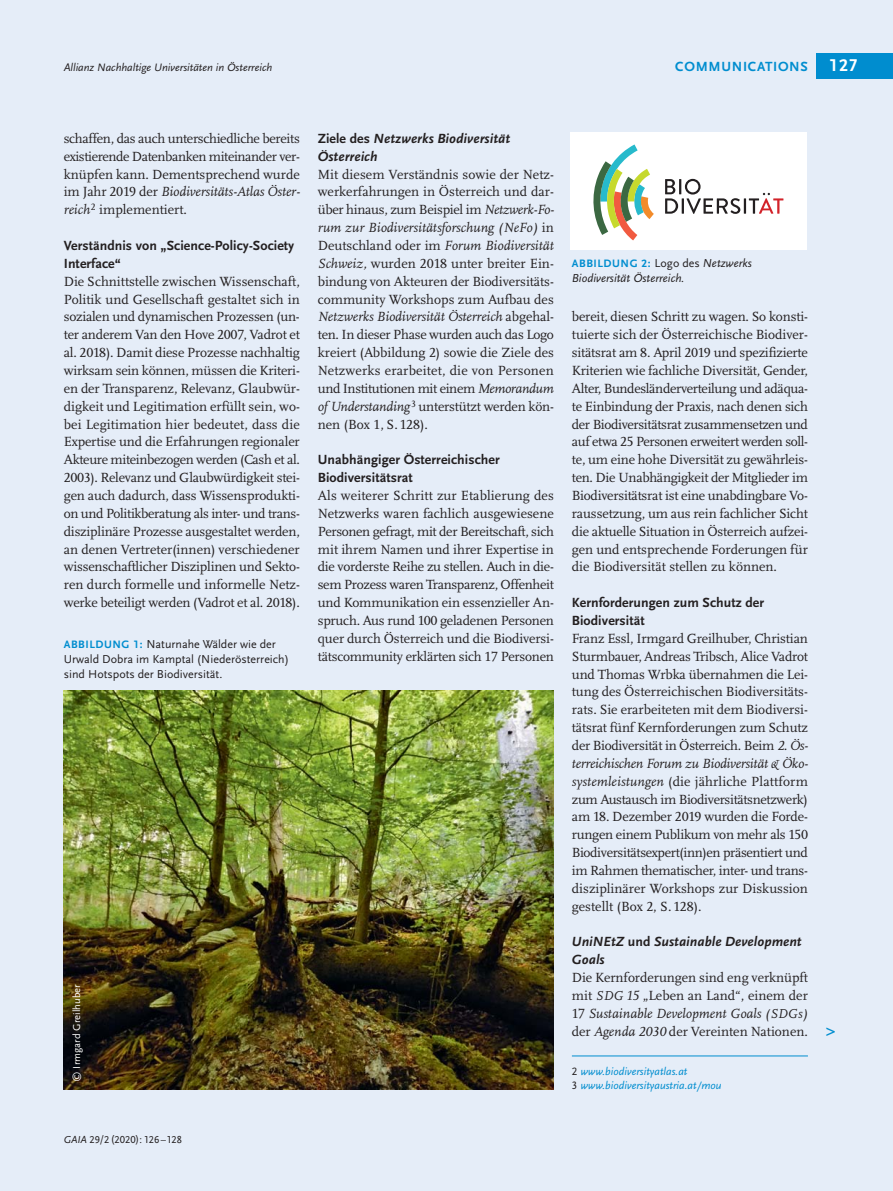
<style>
.page{position:relative;width:893px;height:1191px;background:#e5edf8}
.page>*{position:absolute;margin:0;border:0;box-sizing:border-box;transform-origin:0 0}
.t1{font:700 17.85px "Scala Sans LF";color:#fff}
.t2{font:700 17.85px "Scala Sans LF";color:#008dcf}
.t3{font:13.8px/17.9px "Scala LF";color:#231f20;text-align:justify}
.t4{font:700 13.8px/17.9px "Scala Sans LF";letter-spacing:.005em;color:#231f20}
.t5{font:italic 700 13.8px/17.9px "Scala Sans LF";letter-spacing:.005em;color:#231f20}
.t6{font:700 13.8px "Scala Sans LF";letter-spacing:.05em;color:#008dcf}
.t7{font:12px/15px "Scala Sans LF";color:#231f20}
.t8{font:italic 12px "Scala Sans LF";color:#231f20}
.t9{font:italic 11.25px/14.2px "Scala Sans LF";color:#008dcf}
.t10{font:italic 11.25px "Scala Sans LF";color:#231f20}
.t11{font:700 11.25px "Scala Sans LF";letter-spacing:.05em;color:#008dcf}
.t12{font:10.5px "Scala Sans LF";color:#231f20}
.t13{font:10.5px "Scala Sans LF";color:#fff}
.s1{font-style:italic}
.s2{font-weight:700;font-size:11.25px;color:#008dcf}
.s3{font-style:normal}
.s4{font-weight:400;font-size:12px;color:#231f20}
.s5{font-weight:400;font-style:italic;font-size:12px;color:#231f20}
.s6{font-style:italic;font-size:13.5px}
.s7{font-style:normal;color:#231f20}
</style>
<div class="page">
<div style="left:816px;top:53px;width:77px;height:25px;background:#008dcf"></div>
<hr style="left:572px;top:1055px;width:236px;height:1px;background:#008dcf">
<img style="left:64px;top:691px;width:490px;height:398px">
<div style="left:570px;top:132px;width:236px;height:118px;background:#fff"></div>
<svg style="left:593px;top:144px;width:61px;height:96px"></svg>
<svg style="left:665px;top:179px;width:118px;height:35px"></svg>
<p class="t10" style="left:64px;top:63px;width:210px">Allianz Nachhaltige Universitäten in Österreich</p>
<p class="t6" style="left:675px;top:61px;width:134px">COMMUNICATIONS</p>
<p class="t1" style="left:829px;top:58px;width:30px">127</p>
<p class="t3" style="left:64px;top:131px;width:238px">schaffen, das auch unterschiedliche bereits existierende Datenbanken miteinander ver&shy;knüpfen kann. Dementsprechend wurde im Jahr 2019 der <span class="s1">Biodiversitäts-Atlas Öster&shy;reich</span><sup>2</sup> implementiert.</p>
<p class="t4" style="left:64px;top:238px;width:232px">Verständnis von „Science-Policy-Society<br>Interface“</p>
<p class="t3" style="left:64px;top:273px;width:238px">Die Schnittstelle zwischen Wissenschaft, Politik und Gesellschaft gestaltet sich in so zialen und dynamischen Prozessen (un - ter anderem Van den Hove 2007, Vadrot et al. 2018). Damit diese Prozesse nachhaltig wirksam sein können, müssen die Kriteri - en der Transparenz, Relevanz, Glaubwür&shy;digkeit und Legitimation erfüllt sein, wo&shy;bei Legitimation hier bedeutet, dass die Expertise und die Erfahrungen regionaler Akteure miteinbezogen werden (Cash et al.<br>2003). Relevanz und Glaubwürdigkeit stei - gen auch dadurch, dass Wissensprodukti - on und Politikberatung als inter- und trans&shy;disziplinäre Prozesse ausgestaltet werden, an denen Vertreter(innen) verschiedener wissenschaftlicher Disziplinen und Sekto - ren durch formelle und informelle Netz&shy;werke beteiligt werden (Vadrot et al. 2018).</p>
<p class="t7" style="left:64px;top:638px;width:227px"><span class="s2">ABBILDUNG 1:</span> Naturnahe Wälder wie der<br>Urwald Dobra im Kamptal (Niederösterreich) sind Hotspots der Biodiversität.</p>
<p class="t13" style="left:73px;top:1081px;width:99px;rotate:-90deg">© Irmgard Greilhuber</p>
<p class="t12" style="left:64px;top:1135px;width:120px"><span class="s1">GAIA</span> 29/2 (2020): 126 –128</p>
<p class="t5" style="left:318px;top:131px;width:194px"><span class="s3">Ziele des</span> Netzwerks Biodiversität<br>Österreich</p>
<p class="t3" style="left:318px;top:166px;width:238px">Mit diesem Verständnis sowie der Netz - werk erfahrungen in Österreich und dar&shy;über hinaus, zum Beispiel im <span class="s1">Netzwerk-Fo&shy;rum zur Biodiversitätsforschung (NeFo)</span> in Deutschland oder im <span class="s1">Forum Biodiversi tät Schweiz,</span> wurden 2018 unter breiter Ein&shy;bindung von Akteuren der Biodiversitäts&shy;community Workshops zum Aufbau des <span class="s1">Netzwerks Biodiversität Österreich</span> abge hal - ten. In dieser Phase wurden auch das Logo kreiert (Abbildung 2) sowie die Ziele des Netzwerks erarbeitet, die von Personen und Institutionen mit einem <span class="s1">Memorandum of Understanding</span><sup>3</sup> unterstützt werden kön&shy;nen (Box 1, S. 128).</p>
<p class="t4" style="left:318px;top:452px;width:183px">Unabhängiger Österreichischer<br>Biodiversitätsrat</p>
<p class="t3" style="left:318px;top:488px;width:238px">Als weiterer Schritt zur Etablierung des Netzwerks waren fachlich ausgewiesene Personen gefragt, mit der Bereitschaft, sich mit ihrem Namen und ihrer Expertise in die vorderste Reihe zu stellen. Auch in die&shy;sem Prozess waren Transparenz, Offenheit und Kommunikation ein essenzieller An&shy;spruch. Aus rund 100 geladenen Personen quer durch Österreich und die Biodiversi - tätscommunity erklärten sich 17 Personen</p>
<p class="t11" style="left:572px;top:259px;width:182px">ABBILDUNG 2: <span class="s4">Logo des</span> <span class="s5">Netzwerks</span></p>
<p class="t8" style="left:572px;top:274px;width:114px">Biodiversität Österreich.</p>
<p class="t3" style="left:572px;top:309px;width:238px">bereit, diesen Schritt zu wagen. So konsti - tuierte sich der Österreichische Biodiver&shy;sitätsrat am 8. April 2019 und spezifizierte Kriterien wie fachliche Diversität, Gender, Alter, Bundesländerverteilung und adäqua&shy;te Einbindung der Praxis, nach denen sich der Biodiversitätsrat zusammensetzen und auf etwa 25 Personen erweitert werden soll&shy;te, um eine hohe Diversität zu gewährleis&shy;ten. Die Unabhängigkeit der Mitglieder im Biodiversitätsrat ist eine unabdingbare Vo - raussetzung, um aus rein fachlicher Sicht die aktuelle Situation in Österreich aufzei&shy;gen und entsprechende Forderungen für die Biodiversität stellen zu können.</p>
<p class="t4" style="left:572px;top:595px;width:194px">Kernforderungen zum Schutz der<br>Biodiversität</p>
<p class="t3" style="left:572px;top:630px;width:238px">Franz Essl, Irmgard Greilhuber, Christian Sturmbauer, Andreas Tribsch, Alice Vadrot und Thomas Wrbka übernahmen die Lei&shy;tung des Österreichischen Biodiversitäts&shy;rats. Sie erarbeiteten mit dem Biodiversi&shy;tätsrat fünf Kernforderungen zum Schutz der Biodiversität in Österreich. Beim <span class="s1">2. Ös - terreichischen Forum zu Biodiversität &amp; Öko&shy;systemleistungen</span> (die jährliche Plattform zum Austausch im Biodiversitätsnetzwerk) am 18. Dezember 2019 wurden die Forde - rungen einem Publikum von mehr als 150<br>Biodiversitätsexpert(inn)en präsentiert und im Rahmen thematischer, inter- und trans&shy;disziplinärer Workshops zur Diskussion gestellt (Box 2, S. 128).</p>
<p class="t5" style="left:572px;top:934px;width:231px">UniNEtZ <span class="s3">und</span> Sustainable Development<br>Goals</p>
<p class="t3" style="left:572px;top:970px;width:238px">Die Kernforderungen sind eng verknüpft mit <span class="s6">SDG</span> <span class="s1">15</span> „Leben an Land“, einem der 17 <span class="s1">Sustainable Development Goals</span> <span class="s6">(SDGs) </span>der <span class="s1">Agenda 2030</span> der Vereinten Nationen.</p>
<p class="t9" style="left:572px;top:1065px;width:151px"><span class="s7">2</span> www.biodiversityatlas.at<br><span class="s7">3</span> www.biodiversityaustria.at/mou</p>
<p class="t2" style="left:826px;top:1022px;width:11px">&gt;</p>
</div>
